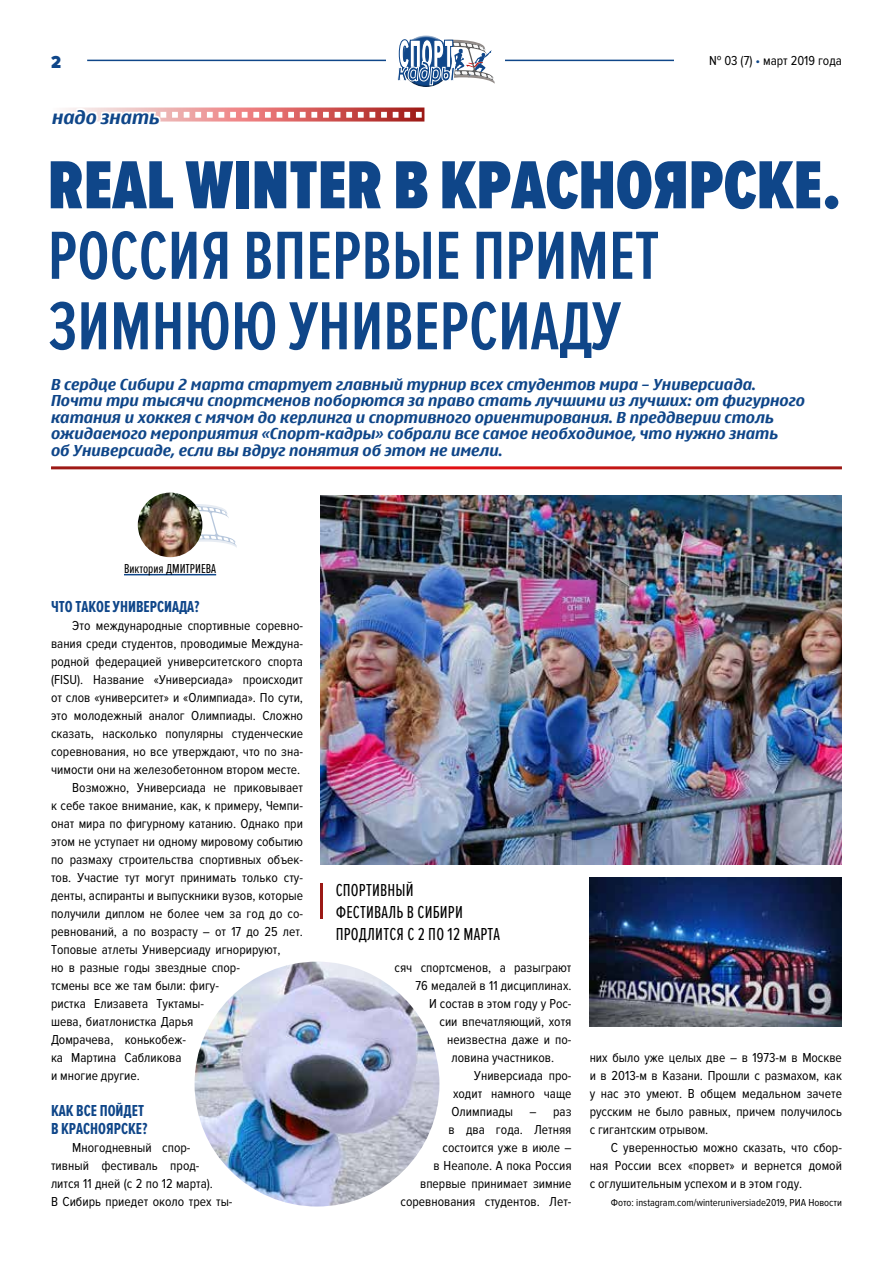
<style>
.page{position:relative;width:893px;height:1263px;background:#fff}
.page>*{position:absolute;margin:0;border:0;box-sizing:border-box;transform-origin:0 0}
.t1{font:600 70.5px/70.5px "Proxima Nova Ex Cn";color:#0f4689}
.t2{font:900 70.5px "Proxima Nova Ex Cn";color:#0f4689}
.t3{font:50.4px "Proxima Nova Ex Cn";color:#fff}
.t4{font:18px/21.6px "Proxima Nova Ex Cn";letter-spacing:.01em;color:#000}
.t5{font:700 18px "Nokia Sans S60";color:#0f4689}
.t6{font:900 18px "Proxima Nova Cond";color:#0f4689}
.t7{font:700 16.5px/18px "Proxima Nova Ex Cn";color:#0f4689}
.t8{font:700 15px/16.5px "Nokia Sans S60";color:#0f4689}
.t9{font:13.5px/18px "Proxima Nova Cond";color:#000;text-align:justify}
.t10{font:13.5px "Proxima Nova Ex Cn";color:#000}
.t11{font:10.5px "Proxima Nova Cond";color:#000}
.s1{color:#0f4689}
</style>
<div class="page">
<hr style="left:87px;top:60px;width:587px;height:1px;background:#0f4689">
<div style="left:387px;top:24px;width:118px;height:65px;background:#fff"></div>
<div style="left:397px;top:35px;width:56px;height:25px;background:#fff;opacity:.75"></div>
<svg style="left:397px;top:39px;width:98px;height:48px"></svg>
<svg style="left:65px;top:107px;width:359px;height:15px"></svg>
<svg style="left:193px;top:504px;width:44px;height:44px"></svg>
<hr style="left:124px;top:574px;width:92px;height:1px;background:#0f4689">
<img style="left:138px;top:493px;width:64px;height:64px;border-radius:32px">
<img style="left:320px;top:496px;width:522px;height:368px">
<img style="left:590px;top:878px;width:252px;height:148px">
<img style="left:193px;top:960px;width:248px;height:248px;border-radius:124px">
<h3 class="t6" style="left:51px;top:52px;width:11px">2</h3>
<p class="t9" style="left:709px;top:52px;width:134px">№ 03 (7) <span class="s1">•</span> март 2019 года</p>
<h3 class="t5" style="left:52px;top:105px;width:109px">надо знать</h3>
<h1 class="t2" style="left:48px;top:146px;width:795px">REAL WINTER В КРАСНОЯРСКЕ.</h1>
<h1 class="t1" style="left:48px;top:222px;width:613px">РОССИЯ ВПЕРВЫЕ ПРИМЕТ<br>ЗИМНЮЮ УНИВЕРСИАДУ</h1>
<p class="t8" style="left:51px;top:376px;width:755px">В сердце Сибири 2 марта стартует главный турнир всех студентов мира – Универсиада.<br>Почти три тысячи спортсменов поборются за право стать лучшими из лучших: от фигурного катания и хоккея с мячом до керлинга и спортивного ориентирования. В преддверии столь ожидаемого мероприятия «Спорт-кадры» собрали все самое необходимое, что нужно знать<br>об Универсиаде, если вы вдруг понятия об этом не имели.</p>
<p class="t10" style="left:124px;top:561px;width:94px">Виктория ДМИТРИЕВА</p>
<p class="t7" style="left:51px;top:598px;width:150px">ЧТО ТАКОЕ УНИВЕРСИАДА?</p>
<p class="t9" style="left:72px;top:617px;width:232px">Это международные спортивные соревно-</p>
<p class="t9" style="left:51px;top:635px;width:253px">вания среди студентов, проводимые Междуна-</p>
<p class="t9" style="left:51px;top:653px;width:254px">родной федерацией университетского спорта</p>
<p class="t9" style="left:51px;top:671px;width:253px">(FISU). Название «Универсиада» происходит</p>
<p class="t9" style="left:51px;top:689px;width:254px">от слов «университет» и «Олимпиада». По сути,</p>
<p class="t9" style="left:51px;top:707px;width:254px">это молодежный аналог Олимпиады. Сложно</p>
<p class="t9" style="left:51px;top:725px;width:253px">сказать, насколько популярны студенческие</p>
<p class="t9" style="left:51px;top:743px;width:253px">соревнования, но все утверждают, что по зна-</p>
<p class="t9" style="left:51px;top:761px;width:251px">чимости они на железобетонном втором месте.</p>
<p class="t9" style="left:72px;top:779px;width:232px">Возможно, Универсиада не приковывает</p>
<p class="t9" style="left:51px;top:797px;width:254px">к себе такое внимание, как, к примеру, Чемпи-</p>
<p class="t9" style="left:51px;top:815px;width:253px">онат мира по фигурному катанию. Однако при</p>
<p class="t9" style="left:51px;top:833px;width:254px">этом не уступает ни одному мировому событию</p>
<p class="t9" style="left:51px;top:851px;width:253px">по размаху строительства спортивных объек-</p>
<p class="t9" style="left:51px;top:869px;width:254px">тов. Участие тут могут принимать только сту-</p>
<p class="t9" style="left:51px;top:887px;width:254px">денты, аспиранты и выпускники вузов, которые</p>
<p class="t9" style="left:51px;top:905px;width:254px">получили диплом не более чем за год до со-</p>
<p class="t9" style="left:51px;top:923px;width:254px">ревнований, а по возрасту – от 17 до 25 лет.</p>
<p class="t9" style="left:51px;top:941px;width:231px">Топовые атлеты Универсиаду игнорируют,</p>
<p class="t9" style="left:51px;top:959px;width:191px">но в разные годы звездные спор-</p>
<p class="t9" style="left:51px;top:977px;width:170px">тсмены все же там были: фигу-</p>
<p class="t9" style="left:51px;top:995px;width:155px">ристка Елизавета Туктамы-</p>
<p class="t9" style="left:51px;top:1013px;width:144px">шева, биатлонистка Дарья</p>
<p class="t9" style="left:51px;top:1031px;width:137px">Домрачева, конькобеж-</p>
<p class="t9" style="left:51px;top:1049px;width:132px">ка Мартина Сабликова</p>
<p class="t9" style="left:51px;top:1067px;width:90px">и многие другие.</p>
<p class="t7" style="left:51px;top:1102px;width:98px">КАК ВСЕ ПОЙДЕТ<br>В КРАСНОЯРСКЕ?</p>
<p class="t9" style="left:51px;top:1139px;width:183px;text-align:left;text-indent:21px">Многодневный спор-<br>тивный фестиваль прод-<br>лится 11 дней (с 2 по 12 марта).<br>В Сибирь приедет около трех ты-</p>
<h2 class="t3" style="left:317px;top:873px;width:10px">|</h2>
<h3 class="t4" style="left:336px;top:880px;width:166px">СПОРТИВНЫЙ<br>ФЕСТИВАЛЬ В СИБИРИ<br>ПРОДЛИТСЯ С 2 ПО 12 МАРТА</h3>
<p class="t9" style="left:395px;top:959px;width:179px">сяч спортсменов, а разыграют</p>
<p class="t9" style="left:416px;top:977px;width:158px">76 медалей в 11 дисциплинах.</p>
<p class="t9" style="left:429px;top:995px;width:144px">И состав в этом году у Рос-</p>
<p class="t9" style="left:440px;top:1013px;width:134px">сии впечатляющий, хотя</p>
<p class="t9" style="left:447px;top:1031px;width:126px">неизвестна даже и по-</p>
<p class="t9" style="left:452px;top:1049px;width:104px">ловина участников.</p>
<p class="t9" style="left:474px;top:1067px;width:99px">Универсиада про-</p>
<p class="t9" style="left:453px;top:1085px;width:120px">ходит намного чаще</p>
<p class="t9" style="left:452px;top:1103px;width:122px">Олимпиады – раз</p>
<p class="t9" style="left:449px;top:1121px;width:124px">в два года. Летняя</p>
<p class="t9" style="left:443px;top:1139px;width:131px">состоится уже в июле –</p>
<p class="t9" style="left:434px;top:1157px;width:139px">в Неаполе. А пока Россия</p>
<p class="t9" style="left:420px;top:1175px;width:153px">впервые принимает зимние</p>
<p class="t9" style="left:401px;top:1193px;width:173px">соревнования студентов. Лет-</p>
<p class="t9" style="left:590px;top:1049px;width:254px">них было уже целых две – в 1973‑м в Москве и в 2013‑м в Казани. Прошли с размахом, как у нас это умеют. В общем медальном зачете русским не было равных, причем получилось с гигантским отрывом.</p>
<p class="t9" style="left:590px;top:1139px;width:254px;text-indent:21px">С уверенностью можно сказать, что сбор&shy;ная России всех «порвет» и вернется домой с оглушительным успехом и в этом году.</p>
<p class="t11" style="left:611px;top:1197px;width:233px">Фото: instagram.com/winteruniversiade2019, РИА Новости</p>
</div>
